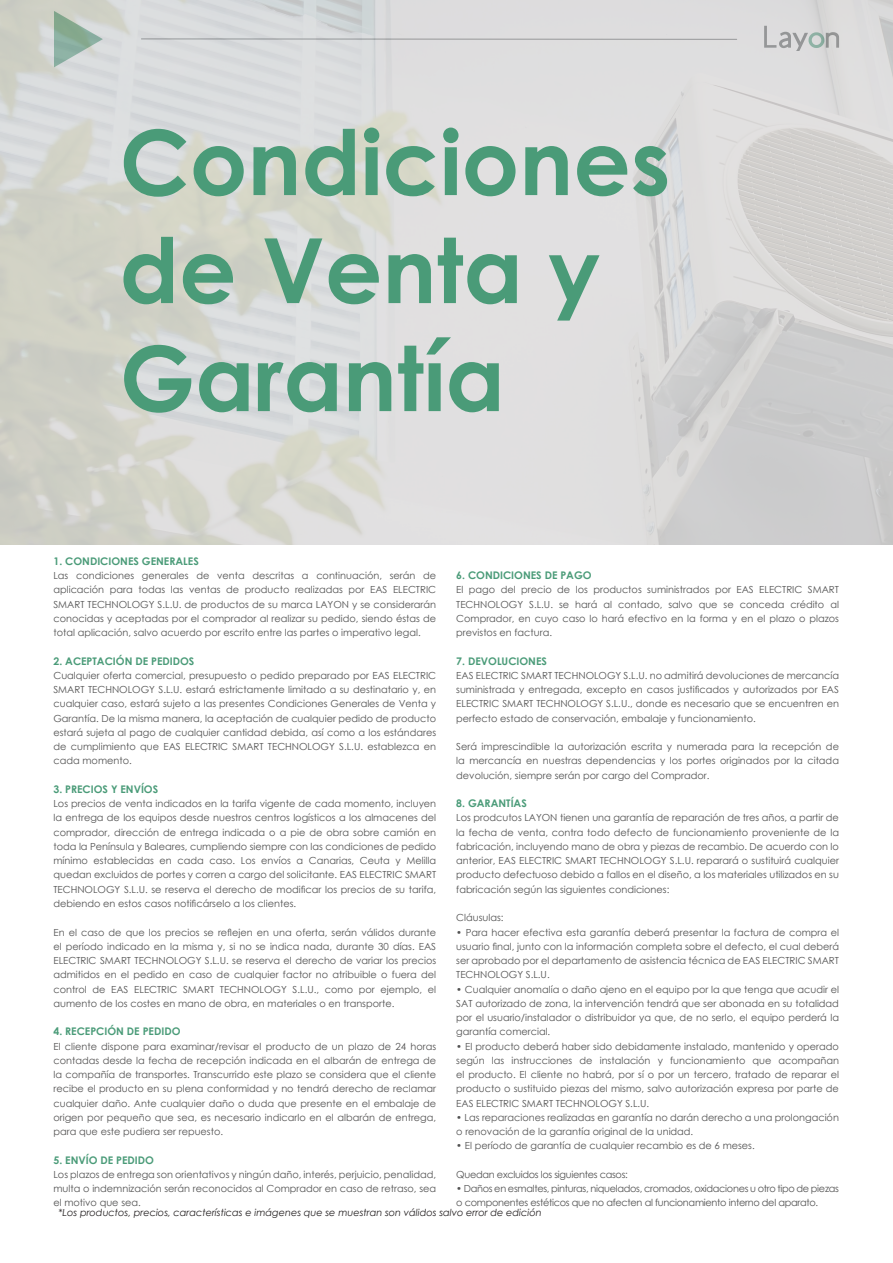
<style>
.page{position:relative;width:893px;height:1263px;background:#fff}
.page>*{position:absolute;margin:0;border:0;box-sizing:border-box;transform-origin:0 0}
.t1{font:700 90px "Century Gothic";color:#4a9b78}
.t2{font:700 10.5px "Century Gothic";color:#4a9b78}
.t3{font:9.75px/14.2px "Century Gothic";color:#525252;text-align:justify}
.t4{font:9.75px/14.2px "Century Gothic";color:#535252;text-align:justify}
.t5{font:9.75px/14.2px "Century Gothic";letter-spacing:-.03em;color:#525252}
.t6{font:italic 9.75px "Century Gothic";color:#231f20}
</style>
<div class="page">
<svg style="left:0;top:0;width:893px;height:544px;background:#d7d8d6"></svg>
<p class="t1" style="left:120px;top:94px;width:552px">Condiciones</p>
<p class="t1" style="left:120px;top:202px;width:482px">de Venta y</p>
<p class="t1" style="left:120px;top:310px;width:387px">Garantía</p>
<p class="t2" style="left:53px;top:553px;width:147px">1. CONDICIONES GENERALES</p>
<p class="t3" style="left:53px;top:568px;width:384px">Las condiciones generales de venta descritas a continuación, serán de aplicación para todas las ventas de producto realizadas por EAS ELECTRIC SMART TECHNOLOGY S.L.U. de productos de su marca LAYON y se considerarán conocidas y aceptadas por el comprador al realizar su pedido, siendo éstas de total aplicación, salvo acuerdo por escrito entre las partes o imperativo legal.</p>
<p class="t2" style="left:53px;top:653px;width:142px">2. ACEPTACIÓN DE PEDIDOS</p>
<p class="t3" style="left:53px;top:668px;width:384px">Cualquier oferta comercial, presupuesto o pedido preparado por EAS ELECTRIC SMART TECHNOLOGY S.L.U. estará estrictamente limitado a su destinatario y, en cualquier caso, estará sujeto a las presentes Condiciones Generales de Venta y Garantía. De la misma manera, la aceptación de cualquier pedido de producto estará sujeta al pago de cualquier cantidad debida, así como a los estándares de cumplimiento que EAS ELECTRIC SMART TECHNOLOGY S.L.U. establezca en cada momento.</p>
<p class="t2" style="left:53px;top:781px;width:106px">3. PRECIOS Y ENVÍOS</p>
<p class="t3" style="left:53px;top:796px;width:384px">Los precios de venta indicados en la tarifa vigente de cada momento, incluyen la entrega de los equipos desde nuestros centros logísticos a los almacenes del comprador, dirección de entrega indicada o a pie de obra sobre camión en toda la Península y Baleares, cumpliendo siempre con las condiciones de pedido mínimo establecidas en cada caso. Los envíos a Canarias, Ceuta y Melilla quedan excluidos de portes y corren a cargo del solicitante. EAS ELECTRIC SMART TECHNOLOGY S.L.U. se reserva el derecho de modificar los precios de su tarifa, debiendo en estos casos notificárselo a los clientes.</p>
<p class="t3" style="left:53px;top:925px;width:384px">En el caso de que los precios se reflejen en una oferta, serán válidos durante el período indicado en la misma y, si no se indica nada, durante 30 días. EAS ELECTRIC SMART TECHNOLOGY S.L.U. se reserva el derecho de variar los precios admitidos en el pedido en caso de cualquier factor no atribuible o fuera del control de EAS ELECTRIC SMART TECHNOLOGY S.L.U., como por ejemplo, el aumento de los costes en mano de obra, en materiales o en transporte.</p>
<p class="t2" style="left:53px;top:1023px;width:129px">4. RECEPCIÓN DE PEDIDO</p>
<p class="t4" style="left:53px;top:1039px;width:384px">El cliente dispone para examinar/revisar el producto de un plazo de 24 horas contadas desde la fecha de recepción indicada en el albarán de entrega de la compañía de transportes. Transcurrido este plazo se considera que el cliente recibe el producto en su plena conformidad y no tendrá derecho de reclamar cualquier daño. Ante cualquier daño o duda que presente en el embalaje de origen por pequeño que sea, es necesario indicarlo en el albarán de entrega, para que este pudiera ser repuesto.</p>
<p class="t2" style="left:53px;top:1152px;width:102px">5. ENVÍO DE PEDIDO</p>
<p class="t3" style="left:53px;top:1167px;width:384px">Los plazos de entrega son orientativos y ningún daño, interés, perjuicio, penalidad, multa o indemnización serán reconocidos al Comprador en caso de retraso, sea el motivo que sea.</p>
<p class="t2" style="left:456px;top:567px;width:137px">6. CONDICIONES DE PAGO</p>
<p class="t3" style="left:456px;top:583px;width:384px">El pago del precio de los productos suministrados por EAS ELECTRIC SMART TECHNOLOGY S.L.U. se hará al contado, salvo que se conceda crédito al Comprador, en cuyo caso lo hará efectivo en la forma y en el plazo o plazos previstos en factura.</p>
<p class="t2" style="left:456px;top:653px;width:92px">7. DEVOLUCIONES</p>
<p class="t3" style="left:456px;top:668px;width:384px">EAS ELECTRIC SMART TECHNOLOGY S.L.U. no admitirá devoluciones de mercancía suministrada y entregada, excepto en casos justificados y autorizados por EAS ELECTRIC SMART TECHNOLOGY S.L.U., donde es necesario que se encuentren en perfecto estado de conservación, embalaje y funcionamiento.</p>
<p class="t3" style="left:456px;top:739px;width:384px">Será imprescindible la autorización escrita y numerada para la recepción de la mercancía en nuestras dependencias y los portes originados por la citada devolución, siempre serán por cargo del Comprador.</p>
<p class="t2" style="left:456px;top:795px;width:72px">8. GARANTÍAS</p>
<p class="t3" style="left:456px;top:811px;width:384px">Los prodcutos LAYON tienen una garantía de reparación de tres años, a partir de la fecha de venta, contra todo defecto de funcionamiento proveniente de la fabricación, incluyendo mano de obra y piezas de recambio. De acuerdo con lo anterior, EAS ELECTRIC SMART TECHNOLOGY S.L.U. reparará o sustituirá cualquier producto defectuoso debido a fallos en el diseño, a los materiales utilizados en su fabricación según las siguientes condiciones:</p>
<p class="t3" style="left:456px;top:910px;width:49px">Cláusulas:</p>
<p class="t3" style="left:456px;top:925px;width:384px">• Para hacer efectiva esta garantía deberá presentar la factura de compra el usuario final, junto con la información completa sobre el defecto, el cual deberá ser aprobado por el departamento de asistencia técnica de EAS ELECTRIC SMART TECHNOLOGY S.L.U.</p>
<p class="t3" style="left:456px;top:982px;width:384px">• Cualquier anomalía o daño ajeno en el equipo por la que tenga que acudir el SAT autorizado de zona, la intervención tendrá que ser abonada en su totalidad por el usuario/instalador o distribuidor ya que, de no serlo, el equipo perderá la garantía comercial.</p>
<p class="t3" style="left:456px;top:1039px;width:384px">• El producto deberá haber sido debidamente instalado, mantenido y operado según las instrucciones de instalación y funcionamiento que acompañan el producto. El cliente no habrá, por sí o por un tercero, tratado de reparar el producto o sustituido piezas del mismo, salvo autorización expresa por parte de EAS ELECTRIC SMART TECHNOLOGY S.L.U.</p>
<p class="t3" style="left:456px;top:1110px;width:384px">• Las reparaciones realizadas en garantía no darán derecho a una prolongación o renovación de la garantía original de la unidad.</p>
<p class="t3" style="left:456px;top:1138px;width:300px">• El período de garantía de cualquier recambio es de 6 meses.</p>
<p class="t5" style="left:456px;top:1167px;width:173px">Quedan excluidos los siguientes casos:</p>
<p class="t5" style="left:456px;top:1181px;width:384px">• Daños en esmaltes, pinturas, niquelados, cromados, oxidaciones u otro tipo de piezas o componentes estéticos que no afecten al funcionamiento interno del aparato.</p>
<p class="t6" style="left:58px;top:1206px;width:485px">*Los productos, precios, características e imágenes que se muestran son válidos salvo error de edición</p>
</div>
